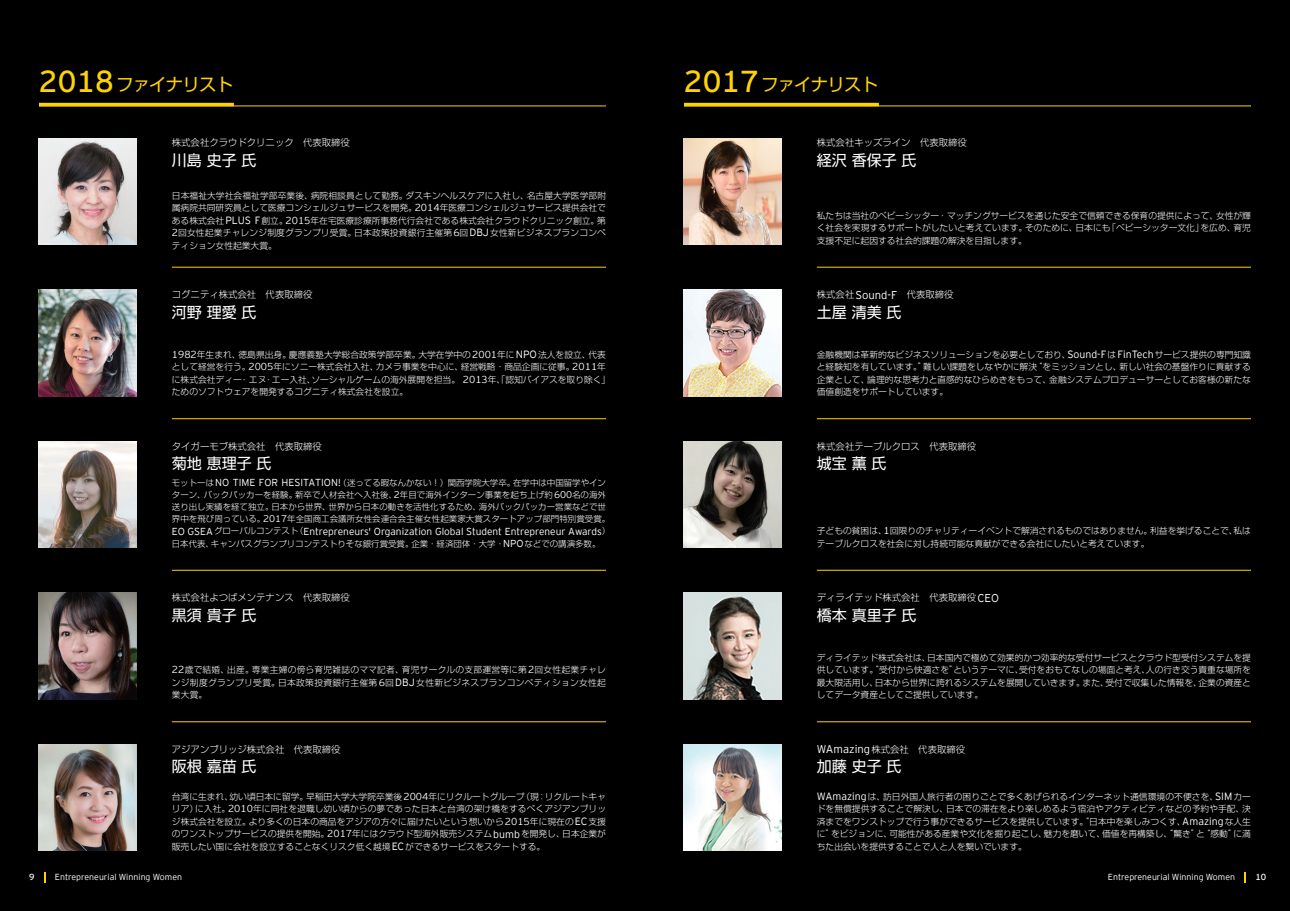
<style>
.page{position:relative;width:1290px;height:911px;background:#000}
.page>*{position:absolute;margin:0;border:0;box-sizing:border-box;transform-origin:0 0}
.t1{font:17.5px "Shin Go Pro";letter-spacing:-.05em;color:#fed304}
.t2{font:15px "Shin Go Pro";color:#fff}
.t3{font:300 10.12px "EY Interstate";color:#fff}
.t4{font:300 9.38px "Shin Go Pro";color:#fff}
.t5{font:300 8.75px/12.5px "Shin Go Pro";color:#fff;text-align:justify}
.t6{font:300 8.75px "EY Interstate";color:#fff}
.t7{font:8.75px "EY Interstate";color:#fff}
.t8{font:300 8.5px/12.2px "Shin Go Pro";letter-spacing:.005em;color:#fff}
.s1{font-family:"EY Interstate";font-size:30.12px}
.s2{font-family:"EY Interstate";font-size:10.12px}
.s3{font-family:"EY Interstate";font-size:10.5px}
.s4{font-family:"EY Interstate";font-size:9.75px}
.s5{font-family:"Shin Go Pro";font-size:8.5px}
.s6{font-family:"EY Interstate";font-size:11.25px}
</style>
<div class="page">
<svg style="left:44px;top:872px;width:2px;height:10px"></svg>
<img style="left:684px;top:138px;width:97px;height:106px">
<hr style="left:817px;top:267px;width:434px;height:1px;background:#fed304">
<img style="left:684px;top:290px;width:97px;height:106px">
<hr style="left:817px;top:418px;width:434px;height:1px;background:#fed304">
<img style="left:684px;top:441px;width:97px;height:106px">
<hr style="left:817px;top:570px;width:434px;height:1px;background:#fed304">
<img style="left:684px;top:593px;width:97px;height:106px">
<hr style="left:817px;top:721px;width:434px;height:1px;background:#fed304">
<img style="left:684px;top:744px;width:97px;height:106px">
<img style="left:39px;top:138px;width:97px;height:106px">
<hr style="left:172px;top:267px;width:434px;height:1px;background:#fed304">
<img style="left:39px;top:290px;width:97px;height:106px">
<hr style="left:172px;top:418px;width:434px;height:1px;background:#fed304">
<img style="left:39px;top:441px;width:97px;height:106px">
<hr style="left:172px;top:570px;width:434px;height:1px;background:#fed304">
<img style="left:39px;top:593px;width:97px;height:106px">
<hr style="left:172px;top:721px;width:434px;height:1px;background:#fed304">
<img style="left:39px;top:744px;width:97px;height:106px">
<hr style="left:684px;top:103px;width:195px;height:3px;background:#fed304">
<hr style="left:684px;top:105px;width:567px;height:1px;background:#fed304">
<hr style="left:39px;top:103px;width:195px;height:3px;background:#fed304">
<hr style="left:39px;top:105px;width:567px;height:1px;background:#fed304">
<h1 class="t1" style="left:39px;top:70px;width:196px"><span class="s1">2018</span> ファイナリスト</h1>
<h1 class="t1" style="left:684px;top:70px;width:196px"><span class="s1">2017</span> ファイナリスト</h1>
<p class="t4" style="left:172px;top:135px;width:180px">株式会社クラウドクリニック　代表取締役</p>
<h2 class="t2" style="left:172px;top:148px;width:86px">川島史子氏</h2>
<p class="t5" style="left:172px;top:188px;width:436px">日本福祉大学社会福祉学部卒業後、病院相談員として勤務。ダスキンヘルスケアに入社し、名古屋大学医学部附属病院共同研究員として医療コンシェルジュサービスを開発。<span class="s2">2014</span>年医療コンシェルジュサービス提供会社である株式会社<span class="s3">PLUS F</span>創立。<span class="s2">2015</span>年在宅医療診療所事務代行会社である株式会社クラウドクリニック創立。第<span class="s2">2</span>回女性起業チャレンジ制度グランプリ受賞。日本政策投資銀行主催第<span class="s2">6</span>回<span class="s3">DBJ</span>女性新ビジネスプランコンペティション女性起業大賞。</p>
<p class="t4" style="left:172px;top:287px;width:142px">コグニティ株式会社　代表取締役</p>
<h2 class="t2" style="left:172px;top:300px;width:86px">河野理愛氏</h2>
<p class="t5" style="left:172px;top:347px;width:440px;text-align:left"><span class="s2">1982</span>年生まれ、徳島県出身。慶應義塾大学総合政策学部卒業。大学在学中の<span class="s2">2001</span>年に<span class="s3">NPO</span>法人を設立、代表として経営を行う。<span class="s2">2005</span>年にソニー株式会社入社、カメラ事業を中心に、経営戦略・商品企画に従事。<span class="s2">2011</span>年に株式会社ディー・エヌ・エー入社、ソーシャルゲームの海外展開を担当。 <span class="s2">2013</span>年、「認知バイアスを取り除く」ためのソフトウェアを開発するコグニティ株式会社を設立。</p>
<p class="t4" style="left:172px;top:438px;width:151px">タイガーモブ株式会社　代表取締役</p>
<h2 class="t2" style="left:172px;top:451px;width:101px">菊地恵理子氏</h2>
<p class="t8" style="left:172px;top:475px;width:440px">モットーは<span class="s2">NO TIME FOR HESITATION!</span>（迷ってる暇なんかない！）関西学院大学卒。在学中は中国留学やインターン、バックパッカーを経験。新卒で人材会社へ入社後、<span class="s4">2</span>年目で海外インターン事業を起ち上げ約<span class="s4">600</span>名の海外送り出し実績を経て独立。日本から世界、世界から日本の動きを活性化するため、海外バックパッカー営業などで世界中を飛び周っている。<span class="s4">2017</span>年全国商工会議所女性会連合会主催女性起業家大賞スタートアップ部門特別賞受賞。</p>
<p class="t3" style="left:172px;top:524px;width:440px">EO GSEA<span class="s5">グローバルコンテスト（</span>Entrepreneurs' Organization Global Student Entrepreneur Awards<span class="s5">）</span></p>
<p class="t8" style="left:172px;top:536px;width:430px">日本代表、キャンパスグランプリコンテストりそな銀行賞受賞。企業・経済団体・大学・<span class="s2">NPO</span>などでの講演多数。</p>
<p class="t4" style="left:172px;top:590px;width:180px">株式会社よつばメンテナンス　代表取締役</p>
<h2 class="t2" style="left:172px;top:603px;width:86px">黒須貴子氏</h2>
<p class="t5" style="left:172px;top:662px;width:436px"><span class="s2">22</span>歳で結婚、出産。専業主婦の傍ら育児雑誌のママ記者、育児サークルの支部運営等に第<span class="s2">2</span>回女性起業チャレンジ制度グランプリ受賞。日本政策投資銀行主催第<span class="s2">6</span>回<span class="s3">DBJ</span>女性新ビジネスプランコンペティション女性起業大賞。</p>
<p class="t4" style="left:172px;top:741px;width:170px">アジアンブリッジ株式会社　代表取締役</p>
<h2 class="t2" style="left:172px;top:754px;width:86px">阪根嘉苗氏</h2>
<p class="t5" style="left:172px;top:789px;width:436px">台湾に生まれ、幼い頃日本に留学。早稲田大学大学院卒業後<span class="s2">2004</span>年にリクルートグループ（現：リクルートキャリア）に入社。<span class="s2">2010</span>年に同社を退職し幼い頃からの夢であった日本と台湾の架け橋をするべくアジアンブリッジ株式会社を設立。より多くの日本の商品をアジアの方々に届けたいという想いから<span class="s2">2015</span>年に現在の<span class="s3">EC</span>支援のワンストップサービスの提供を開始。<span class="s2">2017</span>年にはクラウド型海外販売システム<span class="s3">bumb</span>を開発し、日本企業が販売したい国に会社を設立することなくリスク低く越境<span class="s3">EC</span>ができるサービスをスタートする。</p>
<p class="t4" style="left:817px;top:135px;width:151px">株式会社キッズライン　代表取締役</p>
<h2 class="t2" style="left:817px;top:148px;width:101px">経沢香保子氏</h2>
<p class="t5" style="left:817px;top:208px;width:436px">私たちは当社のベビーシッター・マッチングサービスを通じた安全で信頼できる保育の提供によって、女性が輝く社会を実現するサポートがしたいと考えています。そのために、日本にも「ベビーシッター文化」を広め、育児支援不足に起因する社会的課題の解決を目指します。</p>
<p class="t4" style="left:817px;top:287px;width:138px">株式会社<span class="s6">Sound-F</span>　代表取締役</p>
<h2 class="t2" style="left:817px;top:300px;width:86px">土屋清美氏</h2>
<p class="t5" style="left:817px;top:347px;width:436px">金融機関は革新的なビジネスソリューションを必要としており、<span class="s3">Sound-F</span>は<span class="s3">FinTech</span>サービス提供の専門知識と経験知を有しています。”難しい課題をしなやかに解決“をミッションとし、新しい社会の基盤作りに貢献する企業として、論理的な思考力と直感的なひらめきをもって、金融システムプロデューサーとしてお客様の新たな価値創造をサポートしています。</p>
<p class="t4" style="left:817px;top:438px;width:161px">株式会社テーブルクロス　代表取締役</p>
<h2 class="t2" style="left:817px;top:451px;width:71px">城宝薫氏</h2>
<p class="t5" style="left:817px;top:523px;width:436px">子どもの貧困は、<span class="s2">1</span>回限りのチャリティーイベントで解消されるものではありません。利益を挙げることで、私はテーブルクロスを社会に対し持続可能な貢献ができる会社にしたいと考えています。</p>
<p class="t4" style="left:817px;top:590px;width:184px">ディライテッド株式会社　代表取締役<span class="s6">CEO</span></p>
<h2 class="t2" style="left:817px;top:603px;width:101px">橋本真里子氏</h2>
<p class="t5" style="left:817px;top:650px;width:436px">ディライテッド株式会社は、日本国内で極めて効果的かつ効率的な受付サービスとクラウド型受付システムを提供しています。“受付から快適さを”というテーマに、受付をおもてなしの場面と考え、人の行き交う貴重な場所を最大限活用し、日本から世界に誇れるシステムを展開していきます。また、受付で収集した情報を、企業の資産としてデータ資産としてご提供しています。</p>
<p class="t4" style="left:817px;top:741px;width:150px"><span class="s6">WAmazing</span>株式会社　代表取締役</p>
<h2 class="t2" style="left:817px;top:754px;width:86px">加藤史子氏</h2>
<p class="t5" style="left:817px;top:789px;width:436px"><span class="s3">WAmazing</span>は、訪日外国人旅行者の困りごとで多くあげられるインターネット通信環境の不便さを、<span class="s3">SIM</span>カードを無償提供することで解決し、日本での滞在をより楽しめるよう宿泊やアクティビティなどの予約や手配、決済までをワンストップで行う事ができるサービスを提供しています。“日本中を楽しみつくす、<span class="s3">Amazing</span>な人生に”をビジョンに、可能性がある産業や文化を掘り起こし、魅力を磨いて、価値を再構築し、“驚き”と“感動”に満ちた出会いを提供することで人と人を繋いでいます。</p>
<p class="t7" style="left:29px;top:871px;width:7px">9</p>
<p class="t6" style="left:55px;top:871px;width:129px">Entrepreneurial Winning Women</p>
<p class="t6" style="left:1108px;top:871px;width:129px">Entrepreneurial Winning Women</p>
<p class="t7" style="left:1255px;top:871px;width:12px">10</p>
</div>
